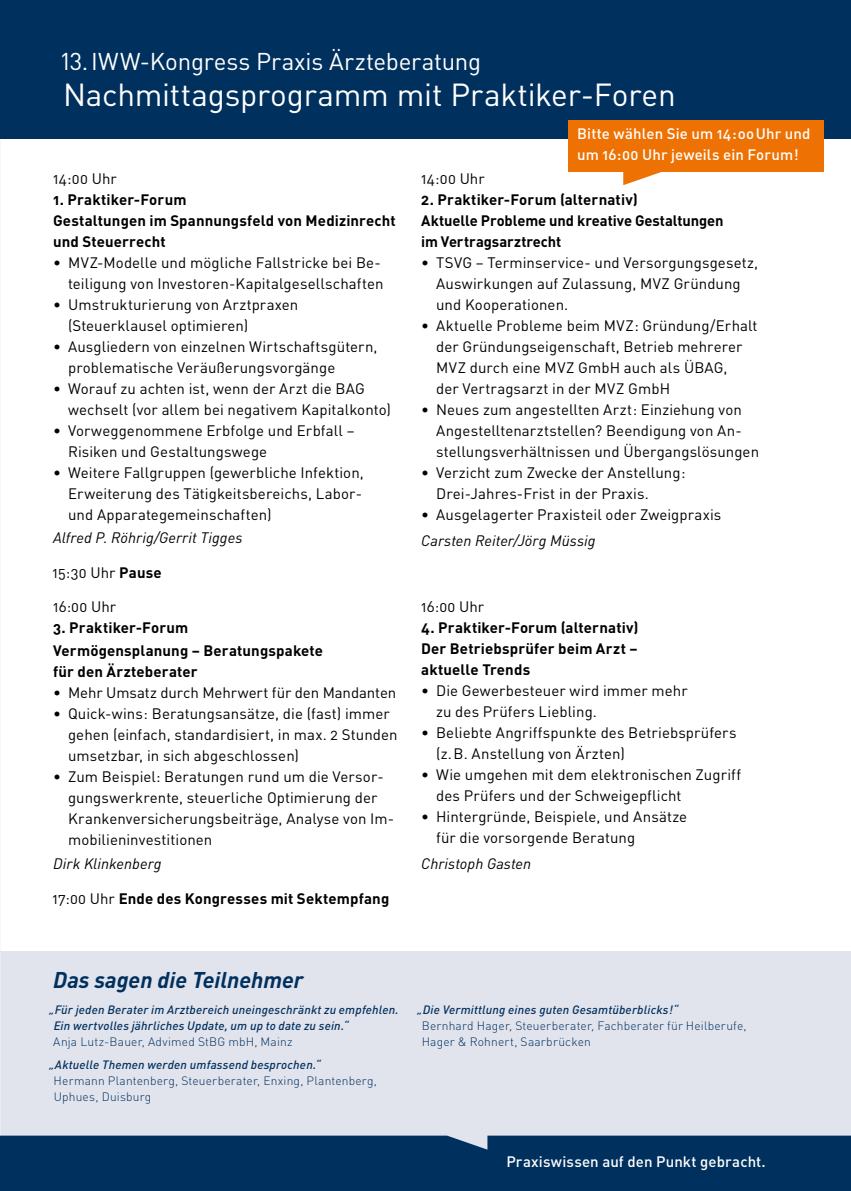
<style>
.page{position:relative;width:851px;height:1191px;background:#fff}
.page>*{position:absolute;margin:0;border:0;box-sizing:border-box;transform-origin:0 0}
.t1{font:31.5px "DIN Pro";letter-spacing:-.01em;color:#fff}
.t2{font:24px "DIN Pro";letter-spacing:-.005em;color:#fff}
.t3{font:italic 700 22.5px "DIN Pro";color:#00305d}
.t4{font:15px/21px "DIN Pro";letter-spacing:.005em;color:#000}
.t5{font:700 15px/21px "DIN Pro";letter-spacing:.005em;color:#000}
.t6{font:500 15px/21px "DIN Pro";letter-spacing:.005em;color:#fff}
.t7{font:italic 15px "DIN Pro";letter-spacing:.005em;color:#000}
.t8{font:italic 500 12px/15.8px "DIN Pro";letter-spacing:.015em;color:#00305d}
.t9{font:300 12px/15.8px "DIN Pro";letter-spacing:.015em;color:#00305d}
.s1{font-weight:700}
.s2{font-weight:400}
</style>
<div class="page">
<div style="left:0;top:951px;width:850px;height:210px;background:#e1e3ed"></div>
<div style="left:0;top:1135px;width:850px;height:56px;background:#00305d"></div>
<div style="left:0;top:0;width:850px;height:138px;background:#00305d"></div>
<svg style="left:623px;top:171px;width:40px;height:14px"></svg>
<div style="left:568px;top:120px;width:255px;height:51px;background:#ee7203"></div>
<h2 class="t2" style="left:61px;top:45px;width:421px">13. IWW-Kongress Praxis Ärzteberatung</h2>
<h1 class="t1" style="left:63px;top:74px;width:614px">Nachmittagsprogramm mit Praktiker-Foren</h1>
<p class="t4" style="left:53px;top:167px;width:65px">14:00 Uhr</p>
<p class="t5" style="left:53px;top:188px;width:344px">1. Praktiker-Forum<br>Gestaltungen im Spannungsfeld von Medizinrecht und Steuerrecht</p>
<p class="t4" style="left:53px;top:251px;width:332px;text-align:right">• MVZ-Modelle und mögliche Fallstricke bei Be&shy;teiligung von Investoren-Kapitalgesellschaften</p>
<p class="t4" style="left:68px;top:293px;width:232px;text-indent:-15px">• Umstrukturierung von Arztpraxen (Steuerklausel optimieren)</p>
<p class="t4" style="left:68px;top:335px;width:311px;text-indent:-15px">• Ausgliedern von einzelnen Wirtschaftsgütern, problematische Veräußerungsvorgänge</p>
<p class="t4" style="left:68px;top:377px;width:324px;text-indent:-15px">• Worauf zu achten ist, wenn der Arzt die BAG wechselt (vor allem bei negativem Kapitalkonto)</p>
<p class="t4" style="left:68px;top:419px;width:288px;text-indent:-15px">• Vorweggenommene Erbfolge und Erbfall –<br>Risiken und Gestaltungswege</p>
<p class="t4" style="left:68px;top:461px;width:297px;text-indent:-15px">• Weitere Fallgruppen (gewerbliche Infektion,<br>Erweiterung des Tätigkeitsbereichs, Labor&shy;und Apparategemeinschaften)</p>
<p class="t7" style="left:53px;top:529px;width:191px">Alfred P. Röhrig/Gerrit Tigges</p>
<p class="t4" style="left:52px;top:561px;width:111px">15:30 Uhr <span class="s1">Pause</span></p>
<p class="t4" style="left:53px;top:595px;width:65px">16:00 Uhr</p>
<p class="t5" style="left:53px;top:614px;width:271px;line-height:23.7px">3. Praktiker-Forum<br>Vermögensplanung – Beratungspakete</p>
<p class="t5" style="left:53px;top:660px;width:146px">für den Ärzteberater</p>
<p class="t4" style="left:53px;top:681px;width:344px">• Mehr Umsatz durch Mehrwert für den Mandanten</p>
<p class="t4" style="left:68px;top:702px;width:331px;text-indent:-15px">• Quick-wins: Beratungsansätze, die (fast) immer gehen (einfach, standardisiert, in max. 2 Stunden umsetzbar, in sich abgeschlossen)</p>
<p class="t4" style="left:68px;top:765px;width:328px;text-indent:-15px">• Zum Beispiel: Beratungen rund um die Versor&shy;gungswerkrente, steuerliche Optimierung der Krankenversicherungsbeiträge, Analyse von Im&shy;mobilieninvestitionen</p>
<p class="t7" style="left:53px;top:854px;width:110px">Dirk Klinkenberg</p>
<p class="t5" style="left:52px;top:887px;width:338px"><span class="s2">17:00 Uhr</span> Ende des Kongresses mit Sektempfang</p>
<p class="t6" style="left:577px;top:122px;width:235px">Bitte wählen Sie um 14:oo Uhr und um 16:00 Uhr jeweils ein Forum!</p>
<p class="t4" style="left:421px;top:167px;width:65px">14:00 Uhr</p>
<p class="t5" style="left:421px;top:188px;width:304px">2. Praktiker-Forum (alternativ)<br>Aktuelle Probleme und kreative Gestaltungen im Vertragsarztrecht</p>
<p class="t4" style="left:436px;top:251px;width:323px;text-indent:-15px">• TSVG – Terminservice- und Versorgungsgesetz,<br>Auswirkungen auf Zulassung, MVZ Gründung und Kooperationen.</p>
<p class="t4" style="left:436px;top:314px;width:323px;text-indent:-15px">• Aktuelle Probleme beim MVZ: Gründung/Erhalt der Gründungseigenschaft, Betrieb mehrerer MVZ durch eine MVZ GmbH auch als ÜBAG,<br>der Vertragsarzt in der MVZ GmbH</p>
<p class="t4" style="left:436px;top:398px;width:324px;text-indent:-15px">• Neues zum angestellten Arzt: Einziehung von<br>Angestelltenarztstellen? Beendigung von An&shy;stellungsverhältnissen und Übergangslösungen</p>
<p class="t4" style="left:436px;top:461px;width:251px;text-indent:-15px">• Verzicht zum Zwecke der Anstellung:<br>Drei-Jahres-Frist in der Praxis.</p>
<p class="t4" style="left:421px;top:503px;width:301px">• Ausgelagerter Praxisteil oder Zweigpraxis</p>
<p class="t7" style="left:421px;top:531px;width:176px">Carsten Reiter/Jörg Müssig</p>
<p class="t4" style="left:421px;top:595px;width:65px">16:00 Uhr</p>
<p class="t5" style="left:421px;top:616px;width:219px;text-align:justify">4. Praktiker-Forum (alternativ)<br>Der Betriebsprüfer beim Arzt – aktuelle Trends</p>
<p class="t4" style="left:436px;top:679px;width:253px;text-indent:-15px">• Die Gewerbesteuer wird immer mehr zu des Prüfers Liebling.</p>
<p class="t4" style="left:436px;top:721px;width:302px;text-indent:-15px">• Beliebte Angriffspunkte des Betriebsprüfers (z. B. Anstellung von Ärzten)</p>
<p class="t4" style="left:436px;top:763px;width:306px;text-indent:-15px">• Wie umgehen mit dem elektronischen Zugriff des Prüfers und der Schweigepflicht</p>
<p class="t4" style="left:436px;top:805px;width:252px;text-indent:-15px">• Hintergründe, Beispiele, und Ansätze für die vorsorgende Beratung</p>
<p class="t7" style="left:421px;top:854px;width:111px">Christoph Gasten</p>
<h3 class="t3" style="left:53px;top:964px;width:252px">Das sagen die Teilnehmer</h3>
<p class="t8" style="left:54px;top:1001px;width:346px;text-indent:-5px">„Für jeden Berater im Arztbereich uneingeschränkt zu empfehlen.<br>Ein wertvolles jährliches Update, um up to date zu sein.“</p>
<p class="t9" style="left:53px;top:1033px;width:241px">Anja Lutz-Bauer, Advimed StBG mbH, Mainz</p>
<p class="t8" style="left:49px;top:1057px;width:273px">„Aktuelle Themen werden umfassend besprochen.“</p>
<p class="t9" style="left:54px;top:1072px;width:325px">Hermann Plantenberg, Steuerberater, Enxing, Plantenberg,<br>Uphues, Duisburg</p>
<p class="t8" style="left:417px;top:1001px;width:262px">„Die Vermittlung eines guten Gesamtüberblicks!“</p>
<p class="t9" style="left:421px;top:1017px;width:326px">Bernhard Hager, Steuerberater, Fachberater für Heilberufe,<br>Hager &amp; Rohnert, Saarbrücken</p>
<p class="t6" style="left:506px;top:1150px;width:261px">Praxiswissen auf den Punkt gebracht.</p>
</div>
